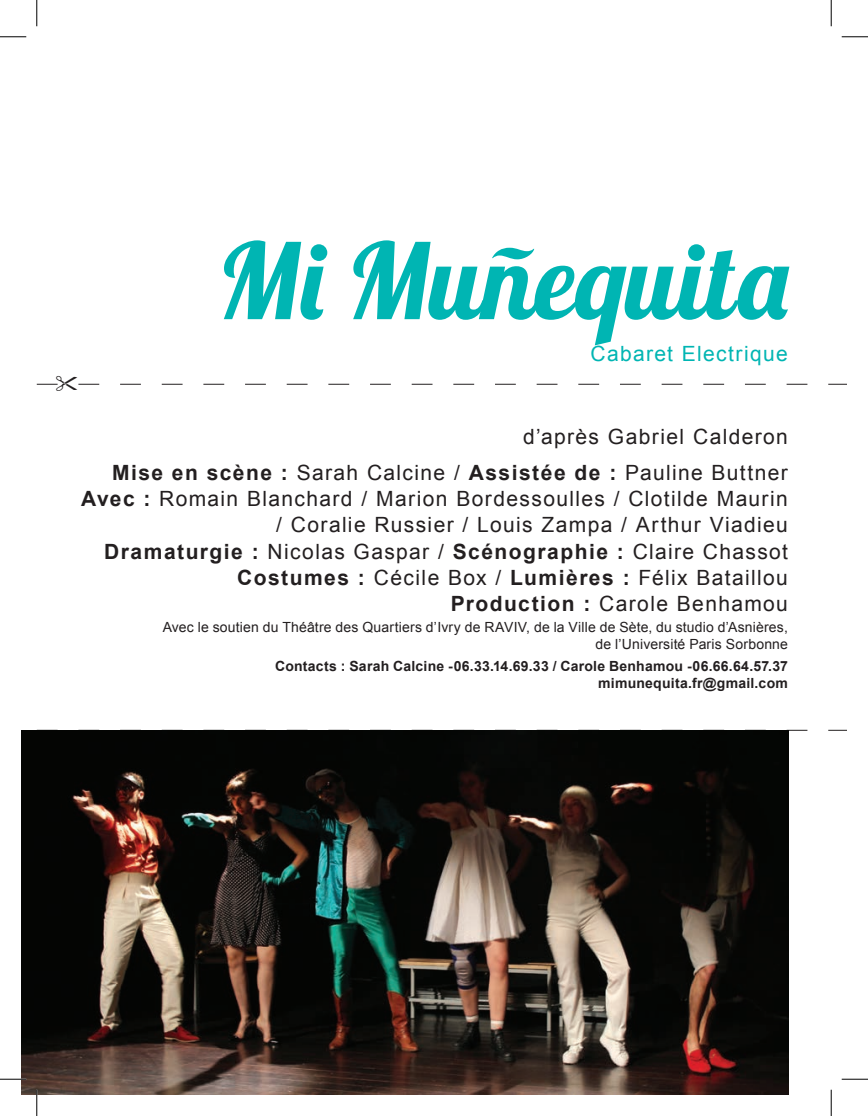
<style>
.page{position:relative;width:868px;height:1116px;background:#fff}
.page>*{position:absolute;margin:0;border:0;box-sizing:border-box;transform-origin:0 0}
.t1{font:105px "Lobster 1.4";letter-spacing:.005em;color:#00b5b3}
.t2{font:21px/26.2px "Arial";letter-spacing:.065em;color:#231f20;text-align:right}
.t3{font:21px "Arial";letter-spacing:.065em;color:#00b5b3}
.t4{font:14px/16.8px "Arial";letter-spacing:.01em;color:#231f20;text-align:right}
.t5{font:700 14px/16.8px "Arial";letter-spacing:.015em;color:#231f20;text-align:right}
.s1{font-weight:700}
</style>
<div class="page">
<svg style="left:787px;top:730px;width:58px;height:1px"></svg>
<img style="left:22px;top:730px;width:765px;height:363px">
<svg style="left:0;top:36px;width:26px;height:1px"></svg>
<svg style="left:841px;top:36px;width:26px;height:1px"></svg>
<svg style="left:0;top:1078px;width:26px;height:1px"></svg>
<svg style="left:841px;top:1078px;width:26px;height:1px"></svg>
<svg style="left:36px;top:0;width:1px;height:26px"></svg>
<svg style="left:36px;top:1089px;width:1px;height:26px"></svg>
<svg style="left:830px;top:0;width:1px;height:26px"></svg>
<svg style="left:830px;top:1089px;width:1px;height:26px"></svg>
<svg style="left:37px;top:383px;width:808px;height:2px"></svg>
<h1 class="t1" style="left:217px;top:214px;width:572px">Mi Muñequita</h1>
<p class="t3" style="left:590px;top:340px;width:199px">Cabaret Electrique</p>
<p class="t2" style="left:112px;top:418px;width:677px;line-height:36.2px">d’après Gabriel Calderon<br><span class="s1">Mise en scène :</span> Sarah Calcine / <span class="s1">Assistée de :</span> Pauline Buttner</p>
<p class="t2" style="left:81px;top:485px;width:708px"><span class="s1">Avec :</span> Romain Blanchard / Marion Bordessoulles / Clotilde Maurin / Coralie Russier / Louis Zampa / Arthur Viadieu<br><span class="s1">Dramaturgie :</span> Nicolas Gaspar / <span class="s1">Scénographie :</span> Claire Chassot <span class="s1">Costumes :</span> Cécile Box / <span class="s1">Lumières :</span> Félix Bataillou<br><span class="s1">Production :</span> Carole Benhamou</p>
<p class="t4" style="left:163px;top:619px;width:626px">Avec le soutien du Théâtre des Quartiers d’Ivry de RAVIV, de la Ville de Sète, du studio d’Asnières, de l’Université Paris Sorbonne</p>
<p class="t5" style="left:275px;top:658px;width:514px">Contacts : Sarah Calcine -06.33.14.69.33 / Carole Benhamou -06.66.64.57.37 mimunequita.fr@gmail.com</p>
</div>
